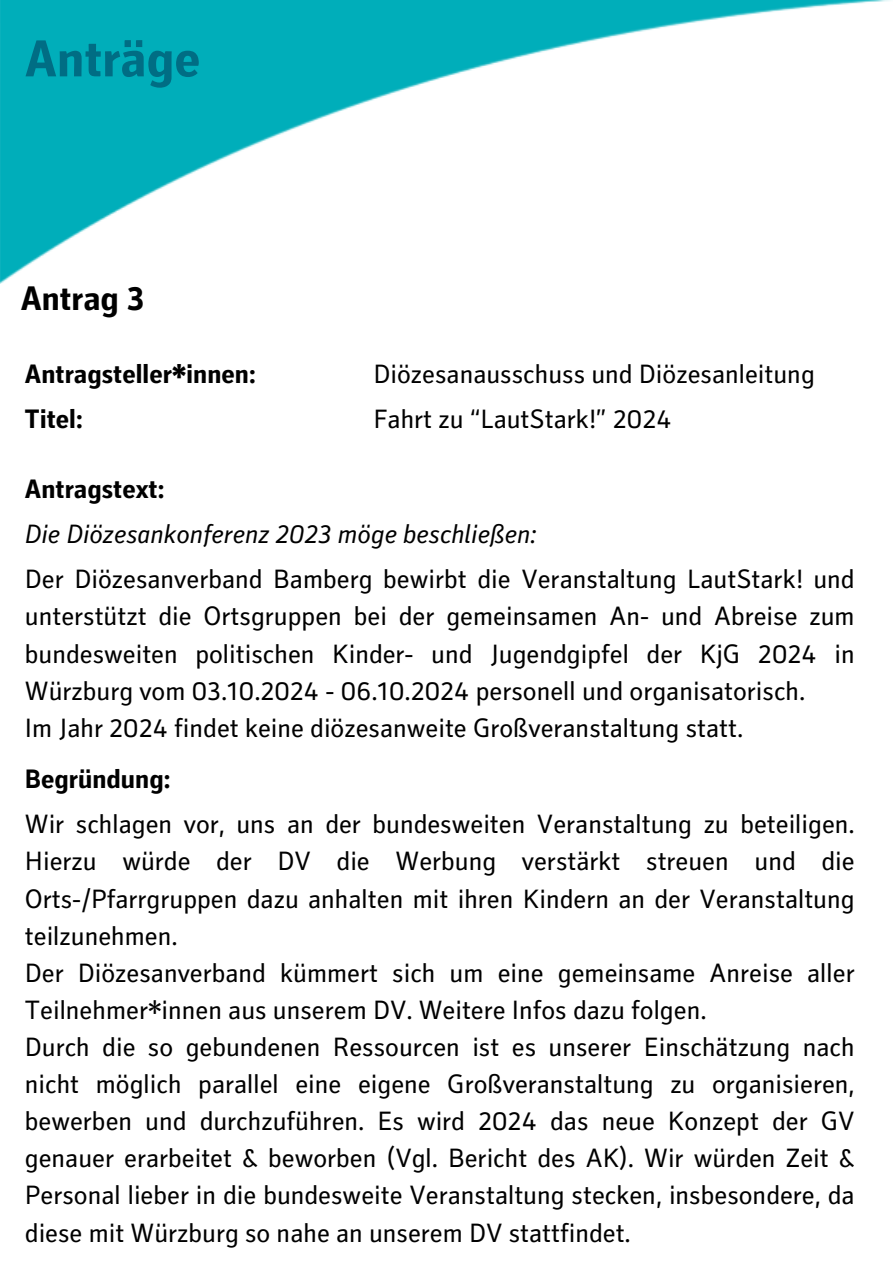
<style>
.page{position:relative;width:893px;height:1264px;background:#fff}
.page>*{position:absolute;margin:0;border:0;box-sizing:border-box;transform-origin:0 0}
.t1{font:700 52.5px "Secca Kj G";color:#006d84}
.t2{font:700 34.5px "Secca Kj G";color:#000}
.t3{font:27px/37px "Secca Kj G";color:#000;text-align:justify}
.t4{font:700 27px "Secca Kj G";color:#000}
.t5{font:italic 27px "Secca Kj G";color:#000}
</style>
<div class="page">
<img style="left:0;top:0;width:890px;height:283px">
<p class="t1" style="left:25px;top:39px;width:177px">Anträge</p>
<p class="t2" style="left:21px;top:285px;width:126px">Antrag 3</p>
<p class="t4" style="left:25px;top:363px;width:232px">Antragsteller*innen:</p>
<p class="t4" style="left:25px;top:409px;width:59px">Titel:</p>
<p class="t3" style="left:373px;top:358px;width:443px">Diözesanausschuss und Diözesanleitung</p>
<p class="t3" style="left:373px;top:404px;width:300px">Fahrt zu “LautStark!” 2024</p>
<p class="t4" style="left:25px;top:478px;width:141px">Antragstext:</p>
<p class="t5" style="left:25px;top:524px;width:513px">Die Diözesankonferenz 2023 möge beschließen:</p>
<p class="t3" style="left:25px;top:564px;width:831px">Der Diözesanverband Bamberg bewirbt die Veranstaltung LautStark! und unterstützt die Ortsgruppen bei der gemeinsamen An- und Abreise zum bundesweiten politischen Kinder- und Jugendgipfel der KjG 2024 in Würzburg vom 03.10.2024 - 06.10.2024 personell und organisatorisch.</p>
<p class="t3" style="left:25px;top:712px;width:719px">Im Jahr 2024 findet keine diözesanweite Großveranstaltung statt.</p>
<p class="t4" style="left:25px;top:769px;width:147px">Begründung:</p>
<p class="t3" style="left:25px;top:809px;width:831px">Wir schlagen vor, uns an der bundesweiten Veranstaltung zu beteiligen.<br>Hierzu würde der DV die Werbung verstärkt streuen und die Orts-/Pfarrgruppen dazu anhalten mit ihren Kindern an der Veranstaltung teilzunehmen.</p>
<p class="t3" style="left:25px;top:957px;width:831px">Der Diözesanverband kümmert sich um eine gemeinsame Anreise aller<br>Teilnehmer*innen aus unserem DV. Weitere Infos dazu folgen.</p>
<p class="t3" style="left:25px;top:1031px;width:831px">Durch die so gebundenen Ressourcen ist es unserer Einschätzung nach nicht möglich parallel eine eigene Großveranstaltung zu organisieren, bewerben und durchzuführen. Es wird 2024 das neue Konzept der GV genauer erarbeitet &amp; beworben (Vgl. Bericht des AK). Wir würden Zeit &amp; Personal lieber in die bundesweite Veranstaltung stecken, insbesondere, da diese mit Würzburg so nahe an unserem DV stattfindet.</p>
</div>
